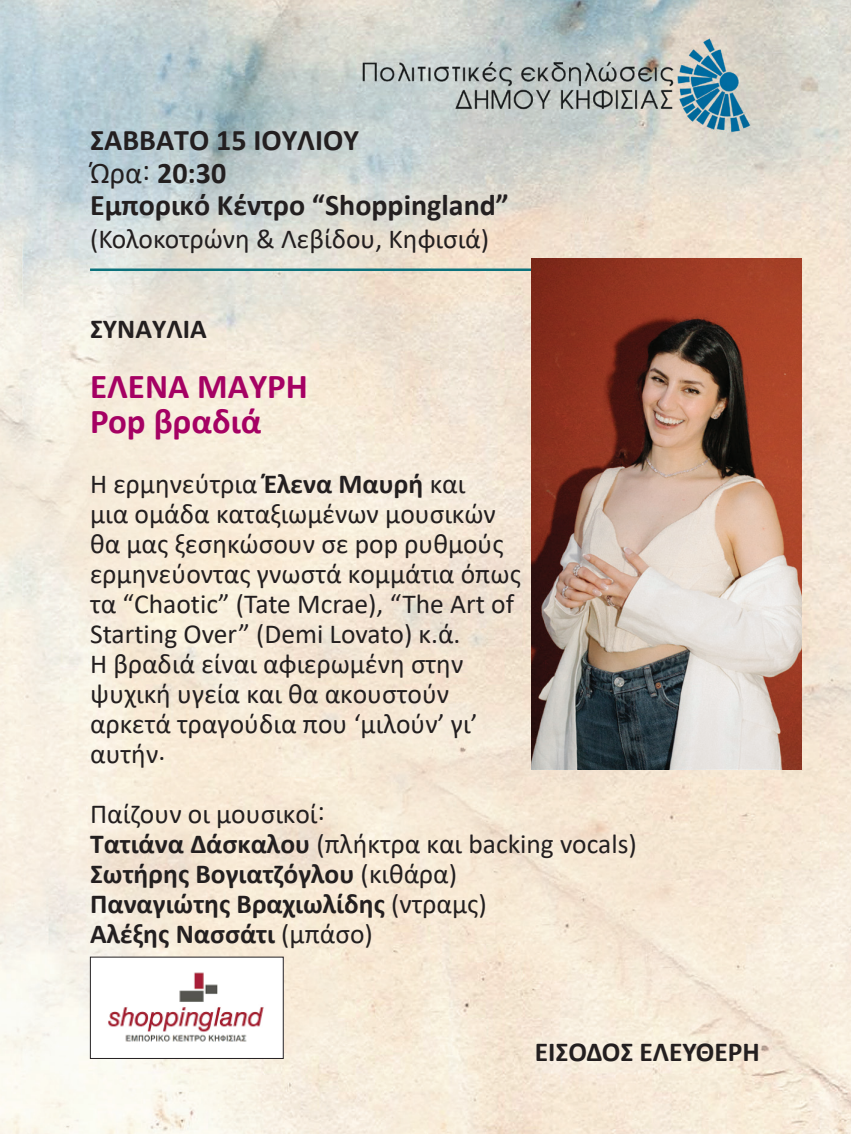
<style>
.page{position:relative;width:851px;height:1134px;background:#fff}
.page>*{position:absolute;margin:0;border:0;box-sizing:border-box;transform-origin:0 0}
.t1{font:700 35px/35px "Calibri";color:#a50163}
.t2{font:700 30px/32.5px "Calibri";color:#231f20}
.t3{font:27.5px/30px "Calibri";color:#231f20}
.t4{font:700 27.5px/30px "Calibri";color:#231f20}
.s1{font-weight:400}
.s2{font-weight:700}
</style>
<div class="page">
<img style="left:0;top:0;width:850px;height:1134px">
<hr style="left:90px;top:268px;width:670px;height:3px;background:#0c727c">
<img style="left:531px;top:259px;width:270px;height:510px">
<img style="left:92px;top:959px;width:189px;height:98px">
<div style="left:90px;top:957px;width:193px;height:102px;border:1px solid #231f20"></div>
<p class="t2" style="left:90px;top:123px;width:420px">ΣΑΒΒΑΤΟ 15 ΙΟΥΛΙΟΥ<br><span class="s1">Ώρα:</span> 20:30<br>Εμπορικό Κέντρο “Shoppingland”</p>
<p class="t3" style="left:90px;top:223px;width:400px">(Κολοκοτρώνη &amp; Λεβίδου, Κηφισιά)</p>
<p class="t4" style="left:90px;top:313px;width:118px">ΣΥΝΑΥΛΙΑ</p>
<p class="t1" style="left:90px;top:368px;width:215px">ΈΛΕΝΑ ΜΑΥΡΉ<br>Pop βραδιά</p>
<p class="t3" style="left:90px;top:468px;width:432px">Η ερμηνεύτρια <span class="s2">Έλενα Μαυρή</span> και<br>μια ομάδα καταξιωμένων μουσικών θα μας ξεσηκώσουν σε pop ρυθμούς ερμηνεύοντας γνωστά κομμάτια όπως τα “Chaotic” (Tate Mcrae), “The Art of<br>Starting Over” (Demi Lovato) κ.ά.<br>Η βραδιά είναι αφιερωμένη στην ψυχική υγεία και θα ακουστούν αρκετά τραγούδια που ‘μιλούν’ γι’ αυτήν.</p>
<p class="t4" style="left:90px;top:798px;width:548px"><span class="s1">Παίζουν οι μουσικοί:<br></span>Τατιάνα Δάσκαλου <span class="s1">(πλήκτρα και backing vocals)<br></span>Σωτήρης Βογιατζόγλου <span class="s1">(κιθάρα)<br></span>Παναγιώτης Βραχιωλίδης <span class="s1">(ντραμς)<br></span>Αλέξης Νασσάτι <span class="s1">(μπάσο)</span></p>
<p class="t4" style="left:534px;top:1036px;width:226px">ΕΙΣΟΔΟΣ ΕΛΕΥΘΕΡΗ</p>
</div>
